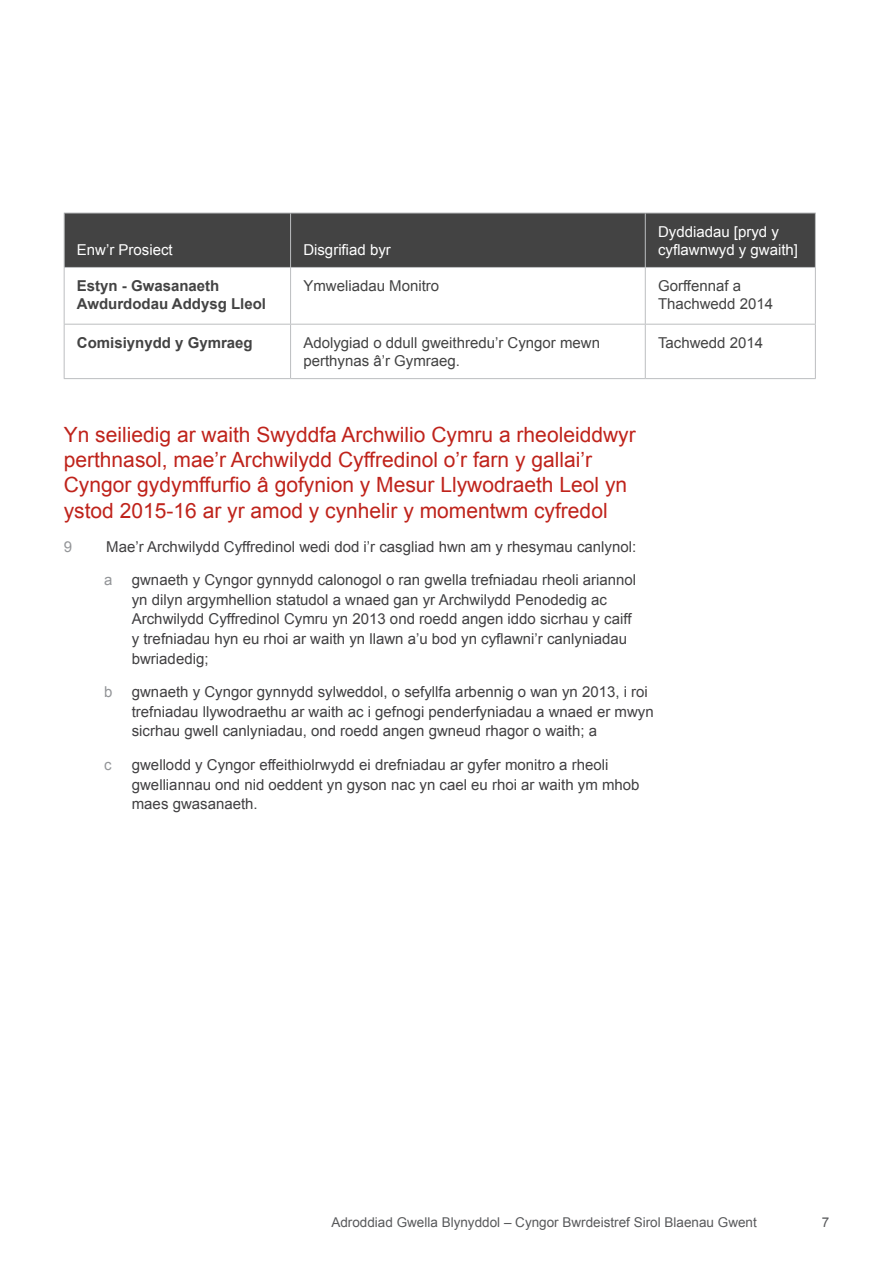
<style>
.page{position:relative;width:893px;height:1263px;background:#fff}
.page>*{position:absolute;margin:0;border:0;box-sizing:border-box;transform-origin:0 0}
.Heading_1{font:21px/25.2px "Arial";color:#bf231b}
.t1{font:15px/19.5px "Arial";color:#414042}
.Table_text{font:15px/18px "Arial";color:#434343}
.Table_header_text{font:15px/18px "Arial";color:#fff}
.Table_text-2{font:700 15px/18px "Arial";color:#434343}
.t2{font:15px "Arial";color:#939598}
.t3{font:13.5px "Arial";color:#58595b}
</style>
<div class="page">
<div style="left:65px;top:214px;width:750px;height:53px;background:#434343"></div>
<svg style="left:65px;top:268px;width:750px;height:110px"></svg>
<hr style="left:64px;top:213px;width:227px;height:1px;background:#bcbec0">
<hr style="left:64px;top:213px;width:1px;height:54px;background:#bcbec0">
<hr style="left:291px;top:213px;width:354px;height:1px;background:#bcbec0">
<hr style="left:290px;top:213px;width:1px;height:54px;background:#bcbec0">
<hr style="left:645px;top:213px;width:171px;height:1px;background:#bcbec0">
<hr style="left:645px;top:213px;width:1px;height:54px;background:#bcbec0">
<hr style="left:815px;top:213px;width:1px;height:54px;background:#bcbec0">
<hr style="left:64px;top:267px;width:227px;height:1px;background:#bcbec0">
<hr style="left:64px;top:268px;width:1px;height:56px;background:#bcbec0">
<hr style="left:291px;top:267px;width:354px;height:1px;background:#bcbec0">
<hr style="left:290px;top:268px;width:1px;height:56px;background:#bcbec0">
<hr style="left:645px;top:267px;width:171px;height:1px;background:#bcbec0">
<hr style="left:645px;top:268px;width:1px;height:56px;background:#bcbec0">
<hr style="left:815px;top:268px;width:1px;height:56px;background:#bcbec0">
<hr style="left:64px;top:324px;width:227px;height:1px;background:#bcbec0">
<hr style="left:64px;top:325px;width:1px;height:53px;background:#bcbec0">
<hr style="left:291px;top:324px;width:354px;height:1px;background:#bcbec0">
<hr style="left:290px;top:325px;width:1px;height:53px;background:#bcbec0">
<hr style="left:645px;top:324px;width:171px;height:1px;background:#bcbec0">
<hr style="left:645px;top:325px;width:1px;height:53px;background:#bcbec0">
<hr style="left:815px;top:325px;width:1px;height:53px;background:#bcbec0">
<hr style="left:64px;top:378px;width:227px;height:1px;background:#bcbec0">
<hr style="left:291px;top:378px;width:354px;height:1px;background:#bcbec0">
<hr style="left:645px;top:378px;width:171px;height:1px;background:#bcbec0">
<p class="Table_header_text" style="left:77px;top:241px;width:97px">Enw’r Prosiect</p>
<p class="Table_header_text" style="left:303px;top:241px;width:89px">Disgrifiad byr</p>
<p class="Table_header_text" style="left:658px;top:223px;width:142px">Dyddiadau [pryd y cyflawnwyd y gwaith]</p>
<p class="Table_text-2" style="left:77px;top:277px;width:191px">Estyn - Gwasanaeth<br>Awdurdodau Addysg Lleol</p>
<p class="Table_text" style="left:303px;top:277px;width:137px">Ymweliadau Monitro</p>
<p class="Table_text" style="left:658px;top:277px;width:117px">Gorffennaf a<br>Thachwedd 2014</p>
<p class="Table_text-2" style="left:77px;top:334px;width:177px">Comisiynydd y Gymraeg</p>
<p class="Table_text" style="left:303px;top:334px;width:298px">Adolygiad o ddull gweithredu’r Cyngor mewn perthynas â’r Gymraeg.</p>
<p class="Table_text" style="left:658px;top:334px;width:107px">Tachwedd 2014</p>
<h2 class="Heading_1" style="left:64px;top:422px;width:573px">Yn seiliedig ar waith Swyddfa Archwilio Cymru a rheoleiddwyr perthnasol, mae’r Archwilydd Cyffredinol o’r farn y gallai’r Cyngor gydymffurfio â gofynion y Mesur Llywodraeth Leol yn ystod 2015-16 ar yr amod y cynhelir y momentwm cyfredol</h2>
<p class="t2" style="left:64px;top:536px;width:10px">9</p>
<p class="t1" style="left:106px;top:537px;width:531px">Mae’r Archwilydd Cyffredinol wedi dod i’r casgliad hwn am y rhesymau canlynol:</p>
<p class="t2" style="left:104px;top:570px;width:10px">a</p>
<p class="t1" style="left:132px;top:571px;width:506px">gwnaeth y Cyngor gynnydd calonogol o ran gwella trefniadau rheoli ariannol yn dilyn argymhellion statudol a wnaed gan yr Archwilydd Penodedig ac Archwilydd Cyffredinol Cymru yn 2013 ond roedd angen iddo sicrhau y caiff y trefniadau hyn eu rhoi ar waith yn llawn a’u bod yn cyflawni’r canlyniadau bwriadedig;</p>
<p class="t2" style="left:104px;top:682px;width:10px">b</p>
<p class="t1" style="left:132px;top:683px;width:523px">gwnaeth y Cyngor gynnydd sylweddol, o sefyllfa arbennig o wan yn 2013, i roi trefniadau llywodraethu ar waith ac i gefnogi penderfyniadau a wnaed er mwyn sicrhau gwell canlyniadau, ond roedd angen gwneud rhagor o waith; a</p>
<p class="t2" style="left:104px;top:755px;width:9px">c</p>
<p class="t1" style="left:132px;top:755px;width:509px">gwellodd y Cyngor effeithiolrwydd ei drefniadau ar gyfer monitro a rheoli gwelliannau ond nid oeddent yn gyson nac yn cael eu rhoi ar waith ym mhob maes gwasanaeth.</p>
<p class="t3" style="left:331px;top:1213px;width:427px">Adroddiad Gwella Blynyddol – Cyngor Bwrdeistref Sirol Blaenau Gwent</p>
<p class="t3" style="left:822px;top:1213px;width:9px">7</p>
</div>
